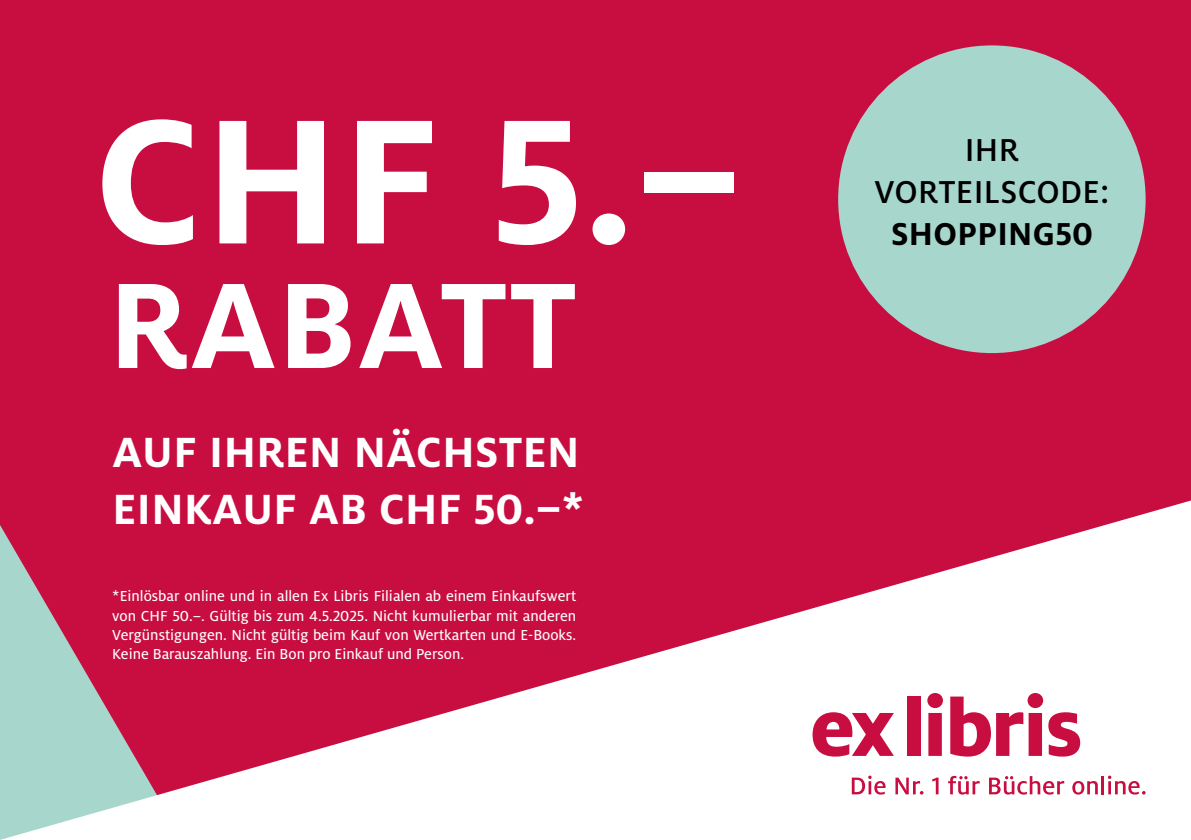
<style>
.page{position:relative;width:1191px;height:840px;background:#fff}
.page>*{position:absolute;margin:0;border:0;box-sizing:border-box;transform-origin:0 0}
.t1{font:700 196.4px "Milo OT";color:#fff}
.t2{font:700 134.6px "Milo OT";letter-spacing:.01em;color:#fff}
.t3{font:700 46.8px/56.2px "Milo OT";letter-spacing:.01em;color:#fff}
.t4{font:500 35px/42px "Milo OT";letter-spacing:.01em;color:#000;text-align:center}
.t5{font:700 35px "Milo OT";letter-spacing:.01em;color:#000}
.t6{font:16px/19.2px "Milo OT Text";color:#fff;text-align:justify}
</style>
<div class="page">
<div style="left:0;top:0;width:1191px;height:839px;background:#c80e40"></div>
<svg style="left:0;top:500px;width:1191px;height:339px"></svg>
<div style="left:907px;top:696px;width:13px;height:59px;background:#c80e40"></div>
<svg style="left:927px;top:692px;width:155px;height:69px"></svg>
<svg style="left:812px;top:711px;width:84px;height:50px"></svg>
<svg style="left:851px;top:775px;width:37px;height:24px"></svg>
<svg style="left:895px;top:777px;width:31px;height:22px"></svg>
<svg style="left:932px;top:777px;width:9px;height:22px"></svg>
<svg style="left:948px;top:775px;width:34px;height:24px"></svg>
<svg style="left:989px;top:775px;width:77px;height:24px"></svg>
<svg style="left:1072px;top:775px;width:76px;height:24px"></svg>
<div style="left:838px;top:45px;width:307px;height:308px;background:#a6d6cc;border-radius:50%"></div>
<h1 class="t1" style="left:94px;top:66px;width:650px">CHF 5.–</h1>
<h2 class="t2" style="left:108px;top:246px;width:470px">RABATT</h2>
<h3 class="t3" style="left:113px;top:424px;width:473px">AUF IHREN NÄCHSTEN<br>EINKAUF AB CHF 50.–*</h3>
<p class="t6" style="left:112px;top:586px;width:465px">*Einlösbar online und in allen Ex Libris Filialen ab einem Einkaufswert von CHF 50.–. Gültig bis zum 4.5.2025. Nicht kumulierbar mit anderen Vergünstigungen. Nicht gültig beim Kauf von Wertkarten und E-Books.<br>Keine Barauszahlung. Ein Bon pro Einkauf und Person.</p>
<h3 class="t4" style="left:874px;top:128px;width:236px">IHR<br>VORTEILSCODE:</h3>
<h3 class="t5" style="left:891px;top:213px;width:203px">SHOPPING50</h3>
</div>
